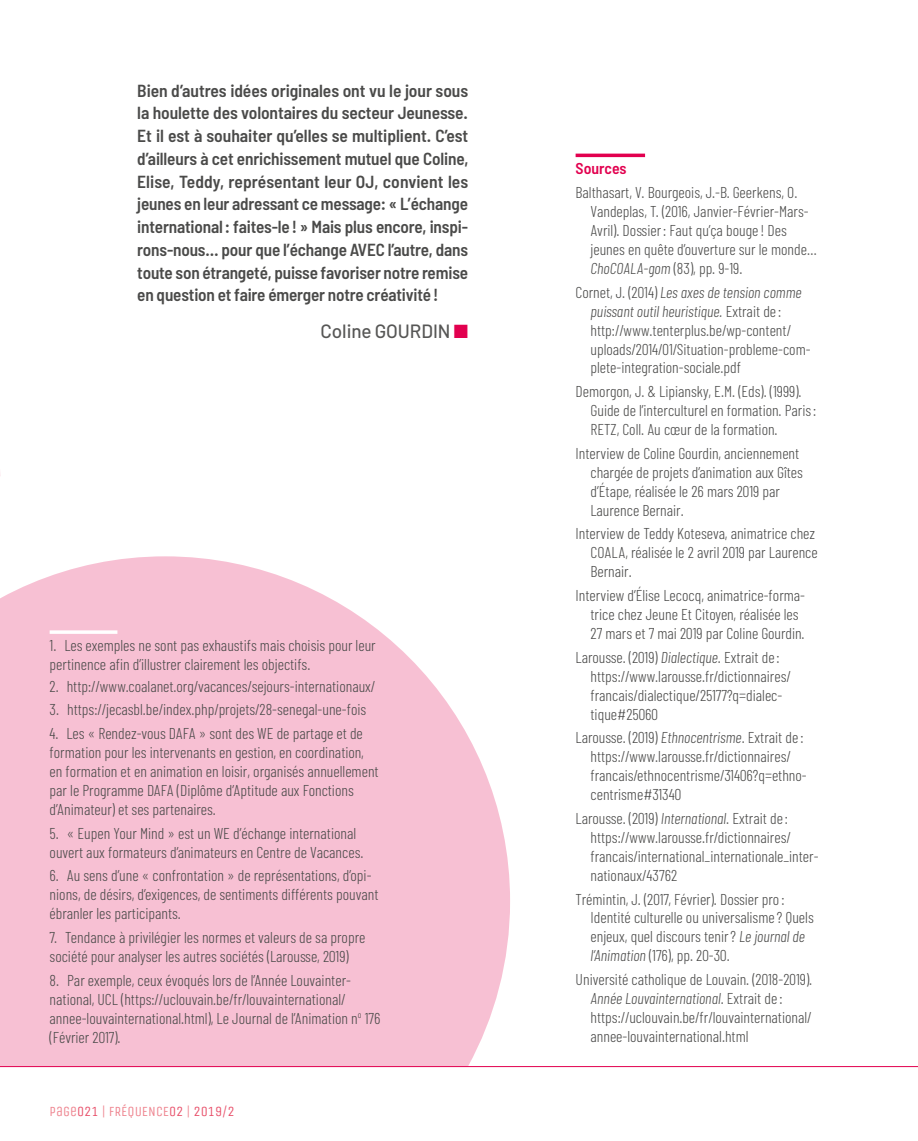
<style>
.page{position:relative;width:918px;height:1141px;background:#fff}
.page>*{position:absolute;margin:0;border:0;box-sizing:border-box;transform-origin:0 0}
.t1{font:500 19.25px "Barlow";letter-spacing:-.005em;color:#575756}
.t2{font:600 semi-condensed 17.5px/22.8px "Barlow";letter-spacing:-.01em;color:#4a4a49;text-align:justify}
.t3{font:300 15.75px/18.9px "Barlow Condensed";color:#4a4a49}
.t4{font:600 semi-condensed 15.75px "Barlow";color:#e2004f}
.t5{font:14px "Unica One";color:#ee848f}
.s1{color:#e2004f}
.s2{color:#e8516b}
.s3{font-style:italic}
</style>
<div class="page">
<svg style="left:0;top:556px;width:510px;height:510px;background:#f7c7d8"></svg>
<hr style="left:0;top:1066px;width:918px;height:1px;background:#e2004f">
<hr style="left:575px;top:154px;width:70px;height:3px;background:#e2004f">
<svg style="left:50px;top:630px;width:67px;height:4px"></svg>
<p class="t2" style="left:137px;top:78px;width:332px">Bien d’autres idées originales ont vu le jour sous la houlette des volontaires du secteur Jeunesse.<br>Et il est à souhaiter qu’elles se multiplient. C’est d’ailleurs à cet enrichissement mutuel que Coline, Elise, Teddy, représentant leur OJ, convient les jeunes en leur adressant ce message: « L’échange international: faites-le! » Mais plus encore, inspi&shy;rons-nous… pour que l’échange AVEC l’autre, dans toute son étrangeté, puisse favoriser notre remise en question et faire émerger notre créativité!</p>
<p class="t1" style="left:320px;top:319px;width:148px">Coline GOURDIN <span class="s1">■</span></p>
<p class="t3" style="left:50px;top:636px;width:328px">1. Les exemples ne sont pas exhaustifs mais choisis pour leur pertinence afin d’illustrer clairement les objectifs.</p>
<p class="t3" style="left:50px;top:676px;width:327px">2. http://www.coalanet.org/vacances/sejours-internationaux/</p>
<p class="t3" style="left:50px;top:700px;width:318px">3. https://jecasbl.be/index.php/projets/28-senegal-une-fois</p>
<p class="t3" style="left:50px;top:724px;width:331px">4. Les « Rendez-vous DAFA » sont des WE de partage et de formation pour les intervenants en gestion, en coordination, en formation et en animation en loisir, organisés annuellement par le Programme DAFA (Diplôme d’Aptitude aux Fonctions d’Animateur) et ses partenaires.</p>
<p class="t3" style="left:50px;top:823px;width:315px">5. « Eupen Your Mind » est un WE d’échange international ouvert aux formateurs d’animateurs en Centre de Vacances.</p>
<p class="t3" style="left:50px;top:866px;width:330px">6. Au sens d’une « confrontation » de représentations, d’opi&shy;nions, de désirs, d’exigences, de sentiments différents pouvant ébranler les participants.</p>
<p class="t3" style="left:50px;top:928px;width:317px">7. Tendance à privilégier les normes et valeurs de sa propre société pour analyser les autres sociétés (Larousse, 2019)</p>
<p class="t3" style="left:50px;top:970px;width:332px">8. Par exemple, ceux évoqués lors de l’Année Louvainter&shy;national, UCL (https://uclouvain.be/fr/louvainternational/ annee-louvainternational.html), Le Journal de l’Animation n<sup>o</sup> 176 (Février 2017).</p>
<p class="t5" style="left:50px;top:1103px;width:186px">page<span class="s2">021</span> | FRÉQUENCE<span class="s2">02</span> | <span class="s2">2019/2</span></p>
<p class="t4" style="left:575px;top:159px;width:53px">Sources</p>
<p class="t3" style="left:590px;top:183px;width:228px;text-indent:-15px">Balthasart, V. Bourgeois, J.-B. Geerkens, O.<br>Vandeplas, T. (2016, Janvier-Février-Mars-Avril). Dossier: Faut qu’ça bouge ! Des jeunes en quête d’ouverture sur le monde… <span class="s3">ChoCOALA-gom</span> (83), pp. 9-19.</p>
<p class="t3" style="left:590px;top:282px;width:222px;text-indent:-15px">Cornet, J. (2014) <span class="s3">Les axes de tension comme puissant outil heuristique.</span> Extrait de : http://www.tenterplus.be/wp-content/ uploads/2014/01/Situation-probleme-com&shy;plete-integration-sociale.pdf</p>
<p class="t3" style="left:590px;top:382px;width:227px;text-indent:-15px">Demorgon, J. &amp; Lipiansky, E.M. (Eds). (1999).<br>Guide de l’interculturel en formation. Paris:<br>RETZ, Coll. Au cœur de la formation.</p>
<p class="t3" style="left:590px;top:443px;width:214px;text-indent:-15px">Interview de Coline Gourdin, anciennement chargée de projets d’animation aux Gîtes d’Étape, réalisée le 26 mars 2019 par Laurence Bernair.</p>
<p class="t3" style="left:590px;top:524px;width:229px;text-indent:-15px">Interview de Teddy Koteseva, animatrice chez<br>COALA, réalisée le 2 avril 2019 par Laurence<br>Bernair.</p>
<p class="t3" style="left:590px;top:586px;width:216px;text-indent:-15px">Interview d’Élise Lecocq, animatrice-forma&shy;trice chez Jeune Et Citoyen, réalisée les<br>27 mars et 7 mai 2019 par Coline Gourdin.</p>
<p class="t3" style="left:590px;top:647px;width:202px;text-indent:-15px">Larousse. (2019) <span class="s3">Dialectique</span>. Extrait de : https://www.larousse.fr/dictionnaires/ francais/dialectique/25177?q=dialec&shy;tique#25060</p>
<p class="t3" style="left:590px;top:728px;width:218px;text-indent:-15px">Larousse. (2019) <span class="s3">Ethnocentrisme</span>. Extrait de : https://www.larousse.fr/dictionnaires/ francais/ethnocentrisme/31406?q=ethno&shy;centrisme#31340</p>
<p class="t3" style="left:590px;top:808px;width:229px;text-indent:-15px">Larousse. (2019) <span class="s3">International</span>. Extrait de : https://www.larousse.fr/dictionnaires/ francais/international_internationale_inter&shy;nationaux/43762</p>
<p class="t3" style="left:590px;top:889px;width:225px;text-indent:-15px">Trémintin, J. (2017, Février). Dossier pro :<br>Identité culturelle ou universalisme ? Quels enjeux, quel discours tenir? <span class="s3">Le journal de l’Animation</span> (176), pp. 20-30.</p>
<p class="t3" style="left:590px;top:970px;width:223px;text-indent:-15px">Université catholique de Louvain. (2018-2019).<br><span class="s3">Année Louvainternational</span>. Extrait de : https://uclouvain.be/fr/louvainternational/ annee-louvainternational.html</p>
</div>
